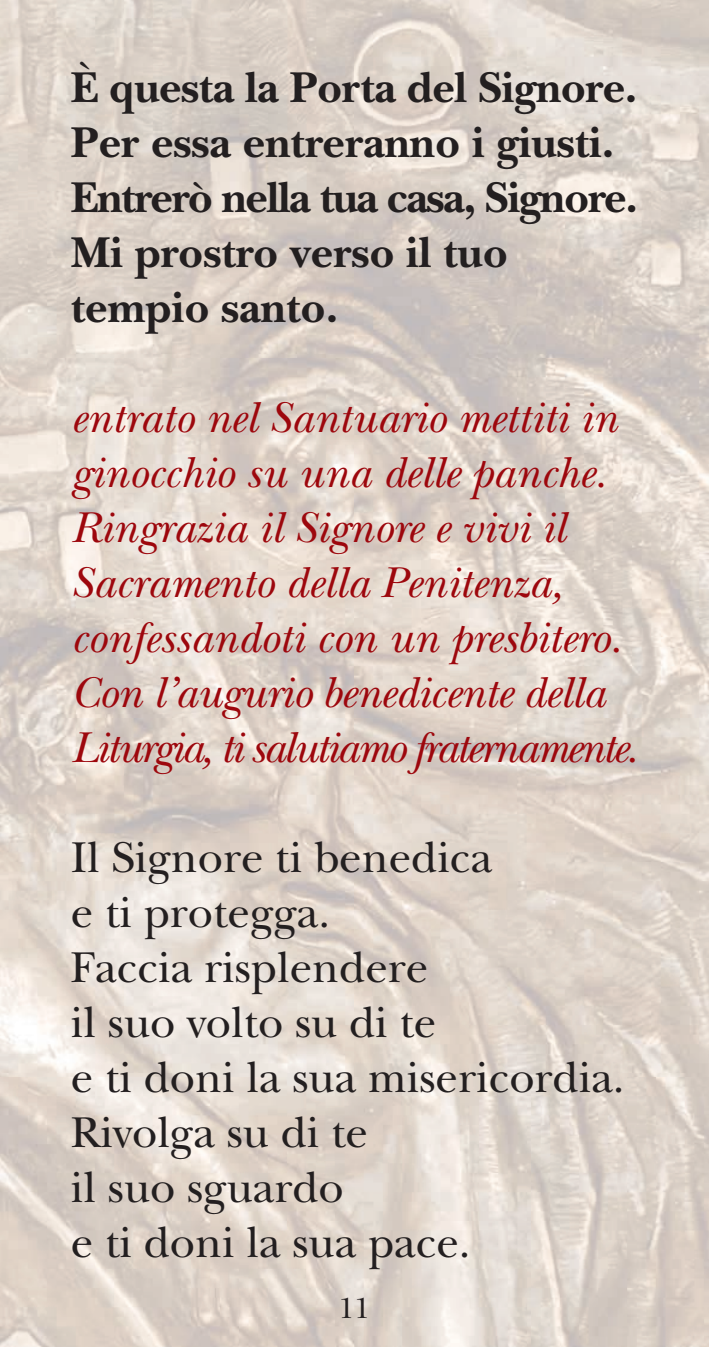
<style>
.page{position:relative;width:709px;height:1347px;background:#fff}
.page>*{position:absolute;margin:0;border:0;box-sizing:border-box;transform-origin:0 0}
.t1{font:italic 45px/55px "New Baskerville Std";color:#9d070d}
.t2{font:45px/55px "New Baskerville Std";color:#231f20}
.t3{font:700 45px/55px "New Baskerville Std";letter-spacing:-.01em;color:#231f20}
.t4{font:30px "New Baskerville Std";color:#231f20}
</style>
<div class="page">
<img style="left:0;top:0;width:709px;height:1346px">
<p class="t3" style="left:71px;top:60px;width:568px">È questa la Porta del Signore.<br>Per essa entreranno i giusti.<br>Entrerò nella tua casa, Signore.<br>Mi prostro verso il tuo tempio santo.</p>
<p class="t1" style="left:71px;top:390px;width:568px">entrato nel Santuario mettiti in ginocchio su una delle panche.<br>Ringrazia il Signore e vivi il<br>Sacramento della Penitenza, confessandoti con un presbitero.<br>Con l’augurio benedicente della<br>Liturgia, ti salutiamo fraternamente.</p>
<p class="t2" style="left:71px;top:830px;width:555px">Il Signore ti benedica<br>e ti protegga.<br>Faccia risplendere<br>il suo volto su di te<br>e ti doni la sua misericordia.<br>Rivolga su di te<br>il suo sguardo<br>e ti doni la sua pace.</p>
<p class="t4" style="left:339px;top:1290px;width:33px">11</p>
</div>
